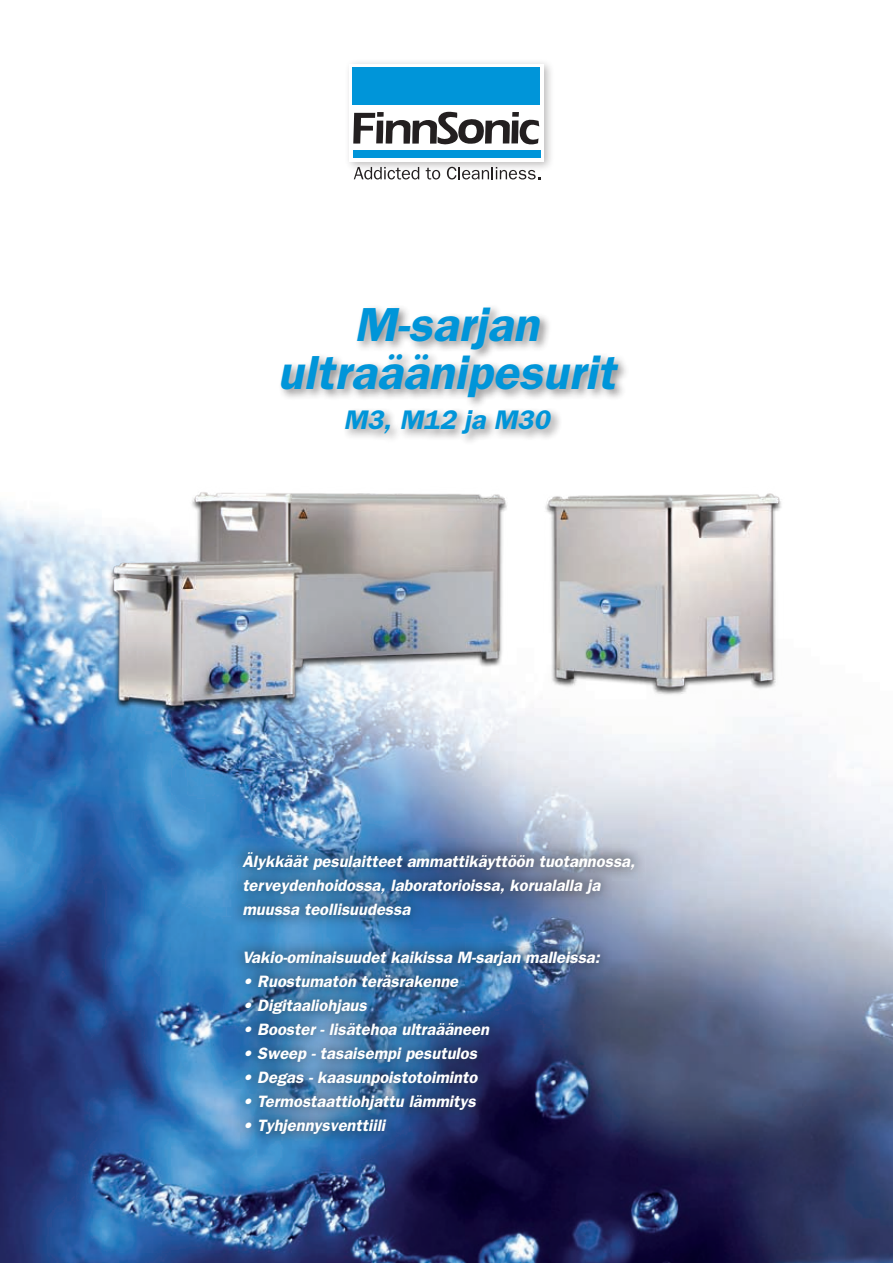
<style>
.page{position:relative;width:893px;height:1263px;background:#fff}
.page>*{position:absolute;margin:0;border:0;box-sizing:border-box;transform-origin:0 0}
.t1{font:italic 600 48px/48px "Franklin Gothic";color:#0095d9;text-align:center}
.t2{font:italic 600 27px "Franklin Gothic";color:#0095d9}
.t3{font:italic 600 16.5px/24px "Franklin Gothic";color:#fff}
</style>
<div class="page">
<img style="left:0;top:503px;width:893px;height:760px">
<div style="left:344px;top:59px;width:211px;height:113px;background:#231f20;opacity:.3"></div>
<div style="left:349px;top:64px;width:195px;height:97px;background:#fff"></div>
<svg style="left:353px;top:112px;width:186px;height:33px"></svg>
<div style="left:353px;top:67px;width:187px;height:38px;background:#0095d9"></div>
<div style="left:353px;top:150px;width:188px;height:7px;background:#0095d9"></div>
<svg style="left:354px;top:167px;width:65px;height:12px"></svg>
<svg style="left:426px;top:168px;width:14px;height:11px"></svg>
<svg style="left:447px;top:167px;width:93px;height:12px"></svg>
<img style="left:102px;top:492px;width:689px;height:227px">
<img style="left:228px;top:837px;width:417px;height:308px">
<div style="left:277px;top:303px;width:353px;height:106px;background:#231f20;opacity:.5"></div>
<div style="left:342px;top:406px;width:221px;height:40px;background:#231f20;opacity:.5"></div>
<h1 class="t1" style="left:277px;top:299px;width:339px">M-sarjan ultraäänipesurit</h1>
<h2 class="t2" style="left:343px;top:403px;width:208px">M3, M12 ja M30</h2>
<p class="t3" style="left:242px;top:848px;width:394px">Älykkäät pesulaitteet ammattikäyttöön tuotannossa, terveydenhoidossa, laboratorioissa, korualalla ja muussa teollisuudessa</p>
<p class="t3" style="left:242px;top:944px;width:359px">Vakio-ominaisuudet kaikissa M-sarjan malleissa:</p>
<p class="t3" style="left:242px;top:968px;width:217px">• Ruostumaton teräsrakenne</p>
<p class="t3" style="left:242px;top:992px;width:126px">• Digitaaliohjaus</p>
<p class="t3" style="left:242px;top:1016px;width:248px">• Booster - lisätehoa ultraääneen</p>
<p class="t3" style="left:242px;top:1040px;width:236px">• Sweep - tasaisempi pesutulos</p>
<p class="t3" style="left:242px;top:1064px;width:236px">• Degas - kaasunpoistotoiminto</p>
<p class="t3" style="left:242px;top:1088px;width:235px">• Termostaattiohjattu lämmitys</p>
<p class="t3" style="left:242px;top:1113px;width:144px">• Tyhjennysventtiili</p>
</div>
